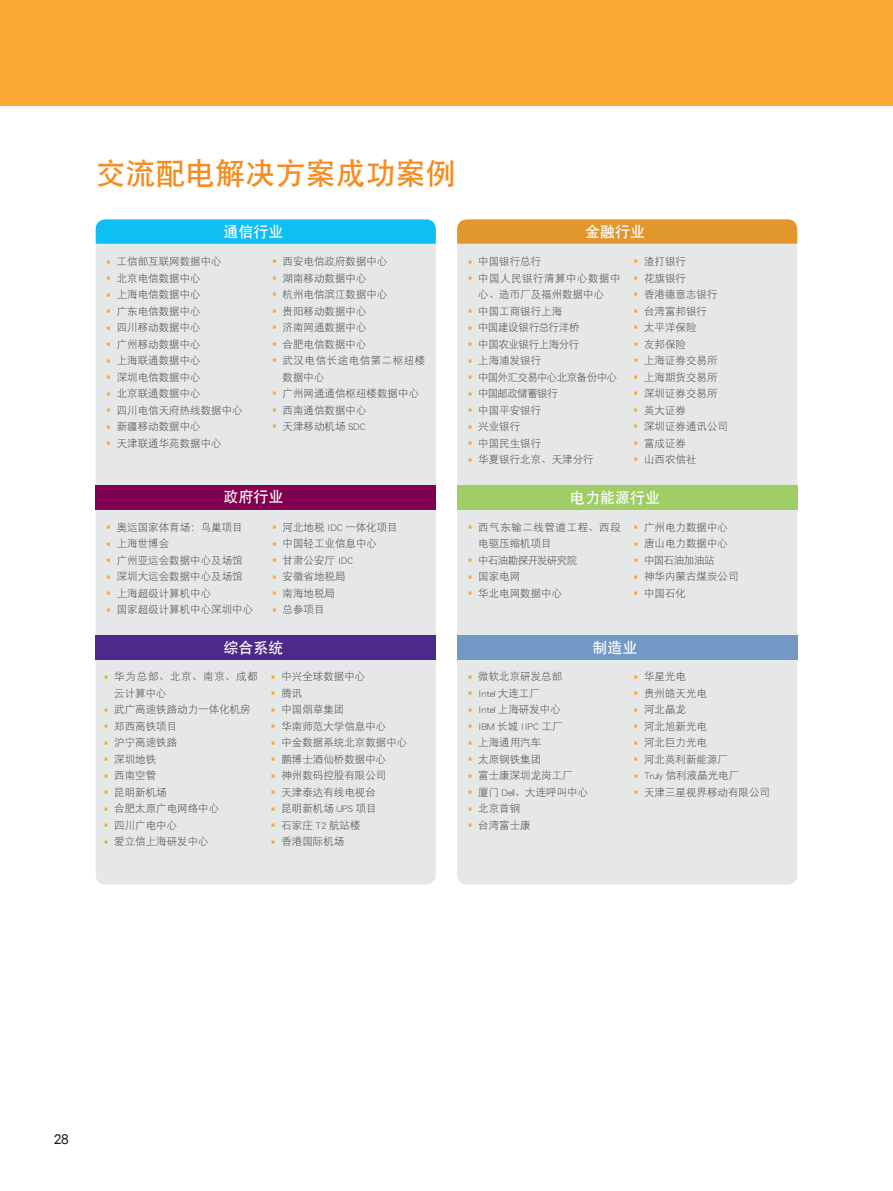
<style>
.page{position:relative;width:893px;height:1191px;background:#fff}
.page>*{position:absolute;margin:0;border:0;box-sizing:border-box;transform-origin:0 0}
.t1{font:30px "DF Hei GB W7";color:#f68b1f}
.t2{font:15px "DF Hei GB W7";color:#fff}
.t3{font:13.5px "Calibre";color:#231f20}
.t4{font:10.5px/16.5px "DF Hei GB W3";color:#4b4c4d}
</style>
<div class="page">
<div style="left:0;top:0;width:893px;height:106px;background:#faaa34"></div>
<hr style="left:892px;top:0;width:1px;height:1191px;background:#faaa33">
<div style="left:96px;top:238px;width:340px;height:646px;background:#e6e7e9;border-radius:10px"></div>
<div style="left:96px;top:635px;width:340px;height:24px;background:#4e2989"></div>
<div style="left:96px;top:485px;width:340px;height:24px;background:#820052"></div>
<svg style="left:96px;top:219px;width:340px;height:25px;background:#14c0f2"></svg>
<div style="left:457px;top:237px;width:340px;height:647px;background:#e6e7e9;border-radius:10px"></div>
<div style="left:457px;top:635px;width:340px;height:24px;background:#7299c6"></div>
<div style="left:457px;top:485px;width:340px;height:24px;background:#9fce66"></div>
<svg style="left:457px;top:219px;width:340px;height:25px;background:#e29a33"></svg>
<h1 class="t1" style="left:96px;top:157px;width:362px">交流配电解决方案成功案例</h1>
<h2 class="t2" style="left:224px;top:223px;width:61px">通信行业</h2>
<p class="t4" style="left:117px;top:253px;width:127px">工信部互联网数据中心<br>北京电信数据中心<br>上海电信数据中心<br>广东电信数据中心<br>四川移动数据中心<br>广州移动数据中心<br>上海联通数据中心<br>深圳电信数据中心<br>北京联通数据中心<br>四川电信天府热线数据中心新疆移动数据中心<br>天津联通华苑数据中心</p>
<p class="t4" style="left:283px;top:253px;width:144px">西安电信政府数据中心<br>湖南移动数据中心<br>杭州电信滨江数据中心<br>贵阳移动数据中心<br>济南网通数据中心<br>合肥电信数据中心<br>武汉电信长途电信第二枢纽楼数据中心<br>广州网通通信枢纽楼数据中心西南通信数据中心<br>天津移动机场 SDC</p>
<h2 class="t2" style="left:224px;top:489px;width:61px">政府行业</h2>
<p class="t4" style="left:117px;top:518px;width:138px">奥运国家体育场：鸟巢项目上海世博会<br>广州亚运会数据中心及场馆深圳大运会数据中心及场馆上海超级计算机中心<br>国家超级计算机中心深圳中心</p>
<p class="t4" style="left:283px;top:518px;width:117px">河北地税 IDC 一体化项目中国轻工业信息中心<br>甘肃公安厅 IDC<br>安徽省地税局<br>南海地税局<br>总参项目</p>
<h2 class="t2" style="left:224px;top:639px;width:61px">综合系统</h2>
<p class="t4" style="left:114px;top:668px;width:145px">华为总部、北京、南京、成都云计算中心<br>武广高速铁路动力一体化机房郑西高铁项目<br>沪宁高速铁路<br>深圳地铁<br>西南空管<br>昆明新机场<br>合肥太原广电网络中心<br>四川广电中心<br>爱立信上海研发中心</p>
<p class="t4" style="left:281px;top:668px;width:127px">中兴全球数据中心<br>腾讯<br>中国烟草集团<br>华南师范大学信息中心<br>中金数据系统北京数据中心鹏博士酒仙桥数据中心<br>神州数码控股有限公司<br>天津泰达有线电视台<br>昆明新机场 UPS 项目<br>石家庄 T2 航站楼<br>香港国际机场</p>
<h2 class="t2" style="left:585px;top:223px;width:61px">金融行业</h2>
<p class="t4" style="left:478px;top:253px;width:144px">中国银行总行<br>中国人民银行清算中心数据中心、造币厂及福州数据中心<br>中国工商银行上海<br>中国建设银行总行洋桥<br>中国农业银行上海分行<br>上海浦发银行<br>中国外汇交易中心北京备份中心中国邮政储蓄银行<br>中国平安银行<br>兴业银行<br>中国民生银行<br>华夏银行北京、天津分行</p>
<p class="t4" style="left:644px;top:253px;width:85px">渣打银行<br>花旗银行<br>香港德意志银行台湾富邦银行<br>太平洋保险<br>友邦保险<br>上海证券交易所上海期货交易所深圳证券交易所英大证券<br>深圳证券通讯公司富成证券<br>山西农信社</p>
<h2 class="t2" style="left:570px;top:489px;width:91px">电力能源行业</h2>
<p class="t4" style="left:478px;top:518px;width:144px">西气东输二线管道工程、西段电驱压缩机项目<br>中石油勘探开发研究院<br>国家电网<br>华北电网数据中心</p>
<p class="t4" style="left:644px;top:518px;width:96px">广州电力数据中心唐山电力数据中心中国石油加油站<br>神华内蒙古煤炭公司中国石化</p>
<h2 class="t2" style="left:593px;top:639px;width:46px">制造业</h2>
<p class="t4" style="left:478px;top:668px;width:111px">微软北京研发总部<br>Intel 大连工厂<br>Intel 上海研发中心<br>IBM 长城 IIPC 工厂<br>上海通用汽车<br>太原钢铁集团<br>富士康深圳龙岗工厂<br>厦门 Dell、大连呼叫中心北京首钢<br>台湾富士康</p>
<p class="t4" style="left:644px;top:668px;width:127px">华星光电<br>贵州皓天光电<br>河北晶龙<br>河北旭新光电<br>河北巨力光电<br>河北英利新能源厂<br>Truly 信利液晶光电厂<br>天津三星视界移动有限公司</p>
<p class="t3" style="left:54px;top:1130px;width:16px">28</p>
</div>
